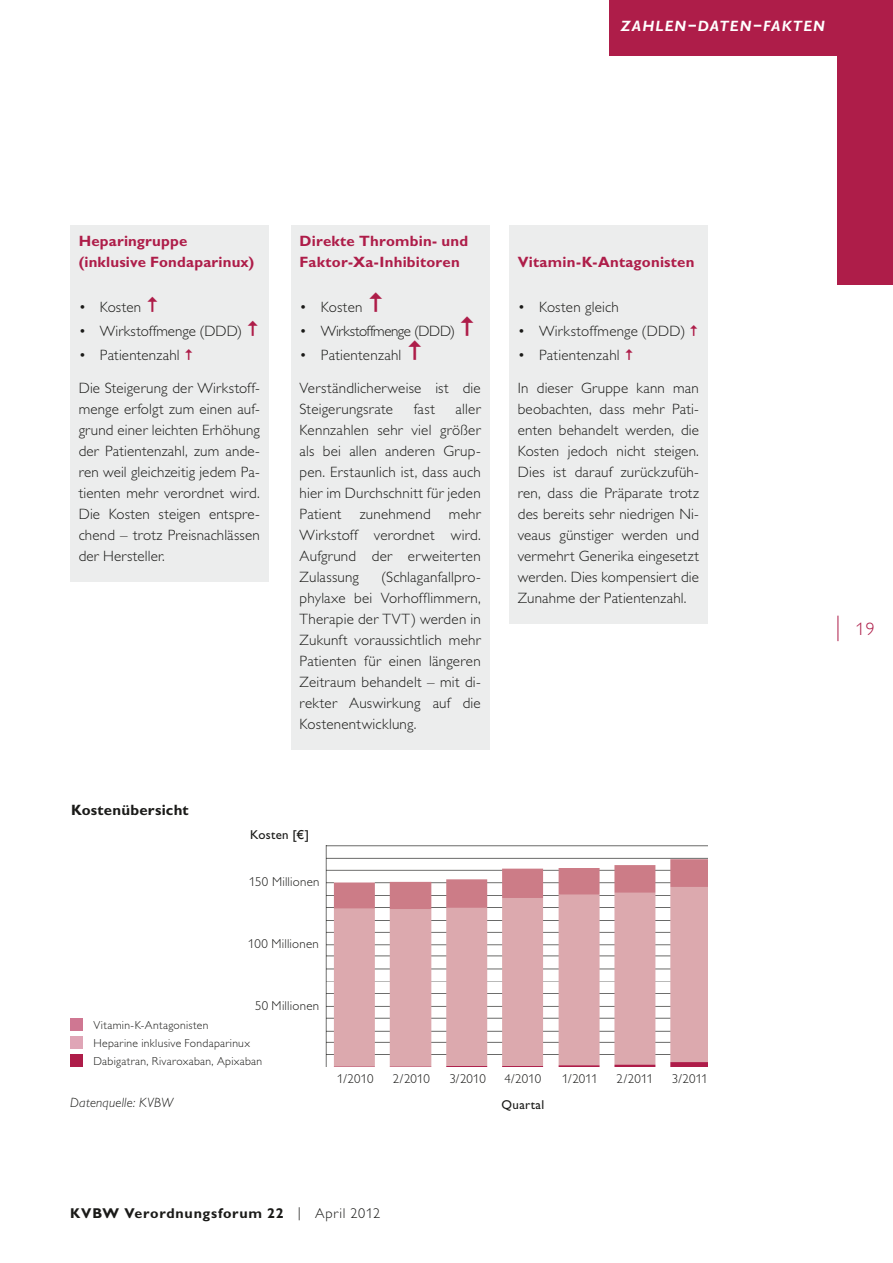
<style>
.page{position:relative;width:893px;height:1263px;background:#fff}
.page>*{position:absolute;margin:0;border:0;box-sizing:border-box;transform-origin:0 0}
.t1{font:18px "Gill Alternate One Light PL";color:#ae1d49}
.t2{font:15px/21px "Gill Alternate One Light PL";letter-spacing:.015em;color:#1a1a18;text-align:justify}
.t3{font:15px/21px "Gill Alternate One Bold PL";letter-spacing:.015em;color:#ae1d49}
.t4{font:15px "Gill Alternate One Light PL";letter-spacing:-.025em;color:#1a1a18}
.t5{font:15px "Gill Alternate One Bold Italic PL";letter-spacing:.075em;color:#fff}
.t6{font:15px "Gill Alternate One Bold PL";letter-spacing:.015em;color:#1a1a18}
.t7{font:14.25px "Gill Alternate One Bold PL";letter-spacing:.05em;color:#1a1a18}
.t8{font:13.5px "Gill Alternate One Light Italic PL";letter-spacing:.015em;color:#1a1a18}
.t9{font:12.9px "Gill Alternate One Light PL";letter-spacing:.015em;color:#1a1a18}
.t10{font:12.9px "Gill Alternate One PL";letter-spacing:.025em;color:#1a1a18}
.t11{font:11.55px/18px "Gill Alternate One Light PL";letter-spacing:.03em;color:#1a1a18}
.s1{color:#ae1d49}
.s2{font-family:"Gill Sans"}
.s3{font-family:"Gill Alternate One Light PL"}
</style>
<div class="page">
<div style="left:70px;top:225px;width:198px;height:357px;background:#eceded"></div>
<div style="left:291px;top:225px;width:198px;height:525px;background:#eceded"></div>
<div style="left:509px;top:225px;width:198px;height:399px;background:#eceded"></div>
<div style="left:70px;top:1019px;width:13px;height:12px;background:#cf7792"></div>
<div style="left:70px;top:1037px;width:13px;height:12px;background:#dfa5b6"></div>
<div style="left:70px;top:1055px;width:13px;height:12px;background:#ae1d49"></div>
<img style="left:325px;top:846px;width:382px;height:221px">
<div style="left:837px;top:0;width:55px;height:284px;background:#ae1d49"></div>
<div style="left:609px;top:0;width:283px;height:56px;background:#ae1d49"></div>
<svg style="left:837px;top:616px;width:1px;height:25px"></svg>
<p class="t5" style="left:621px;top:17px;width:205px">ZAHLEN−DATEN−FAKTEN</p>
<p class="t3" style="left:79px;top:230px;width:177px">Heparingruppe (inklusive Fondaparinux)</p>
<p class="t2" style="left:79px;top:297px;width:82px">• Kosten <span class="s1">•</span></p>
<p class="t2" style="left:79px;top:321px;width:183px">• Wirkstoffmenge (DDD) <span class="s1">•</span></p>
<p class="t2" style="left:79px;top:339px;width:183px;line-height:33px">• Patientenzahl <span class="s1">•<br></span>Die Steigerung der Wirkstoff-</p>
<p class="t2" style="left:79px;top:399px;width:183px">menge erfolgt zum einen auf&shy;grund einer leichten Erhöhung der Patientenzahl, zum ande&shy;ren weil gleichzeitig jedem Pa&shy;tienten mehr verordnet wird.<br>Die Kosten steigen entspre&shy;chend – trotz Preisnachlässen der Hersteller.</p>
<p class="t6" style="left:71px;top:802px;width:119px">Kostenübersicht</p>
<p class="t3" style="left:299px;top:230px;width:170px">Direkte Thrombin- und<br>Faktor-Xa-Inhibitoren</p>
<p class="t2" style="left:299px;top:297px;width:87px">• Kosten <span class="s1">•</span></p>
<p class="t4" style="left:299px;top:323px;width:178px">• Wirkstoffmenge (DDD) <span class="s1">•</span></p>
<p class="t2" style="left:299px;top:339px;width:183px;line-height:33px">• Patientenzahl <span class="s1">•<br></span>Verständlicherweise ist die</p>
<p class="t2" style="left:299px;top:399px;width:95px">Steigerungsrate</p>
<p class="t2" style="left:413px;top:399px;width:23px">fast</p>
<p class="t2" style="left:299px;top:399px;width:183px;text-indent:156px">aller Kennzahlen sehr viel größer als bei allen anderen Grup&shy;pen. Erstaunlich ist, dass auch hier im Durchschnitt für jeden Patient zunehmend mehr Wirkstoff verordnet wird.<br>Aufgrund der erweiterten Zulassung</p>
<p class="t2" style="left:299px;top:566px;width:183px;text-indent:82px">(Schlaganfallpro&shy;phylaxe bei Vorhofflimmern, Therapie der TVT) werden in Zukunft voraussichtlich mehr Patienten für einen längeren Zeitraum behandelt – mit di&shy;rekter Auswirkung auf die Kos tenentwicklung.</p>
<p class="t10" style="left:250px;top:830px;width:60px">Kosten [<span class="s2">€</span>]</p>
<p class="t9" style="left:249px;top:875px;width:72px">150 Millionen</p>
<p class="t9" style="left:248px;top:936px;width:72px">100 Millionen</p>
<p class="t9" style="left:255px;top:999px;width:66px">50 Millionen</p>
<p class="t11" style="left:93px;top:1017px;width:170px">Vitamin-K-Antagonisten<br>Heparine inklusive Fondaparinux<br>Dabigatran, Rivaroxaban, Apixaban</p>
<p class="t3" style="left:518px;top:251px;width:178px">Vitamin-K-Antagonisten</p>
<p class="t2" style="left:518px;top:297px;width:103px">• Kosten gleich</p>
<p class="t2" style="left:518px;top:321px;width:183px">• Wirkstoffmenge (DDD) <span class="s1">•</span></p>
<p class="t2" style="left:518px;top:339px;width:183px;line-height:33px">• Patientenzahl <span class="s1">•<br></span>In dieser Gruppe kann man</p>
<p class="t2" style="left:518px;top:399px;width:183px">beobachten, dass mehr Pati&shy;enten behandelt werden, die Kosten jedoch nicht steigen.<br>Dies ist darauf zurückzufüh&shy;ren, dass die Präparate trotz des bereits sehr niedrigen Ni&shy;veaus günstiger werden und vermehrt Generika eingesetzt werden. Dies kompensiert die Zunahme der Patientenzahl.</p>
<p class="t8" style="left:70px;top:1095px;width:104px">Datenquelle: KVBW</p>
<p class="t9" style="left:337px;top:1072px;width:38px">1/2010</p>
<p class="t9" style="left:393px;top:1072px;width:39px">2/2010</p>
<p class="t9" style="left:449px;top:1072px;width:38px">3/2010</p>
<p class="t9" style="left:504px;top:1072px;width:38px">4/2010</p>
<p class="t9" style="left:562px;top:1072px;width:37px">1/2011</p>
<p class="t9" style="left:616px;top:1072px;width:38px">2/2011</p>
<p class="t9" style="left:671px;top:1072px;width:38px">3/2011</p>
<p class="t10" style="left:501px;top:1099px;width:44px">Quartal</p>
<p class="t7" style="left:70px;top:1206px;width:311px">KVBW Verordnungsforum 22 <span class="s3">| April 2012</span></p>
<p class="t1" style="left:855px;top:620px;width:21px">19</p>
</div>
